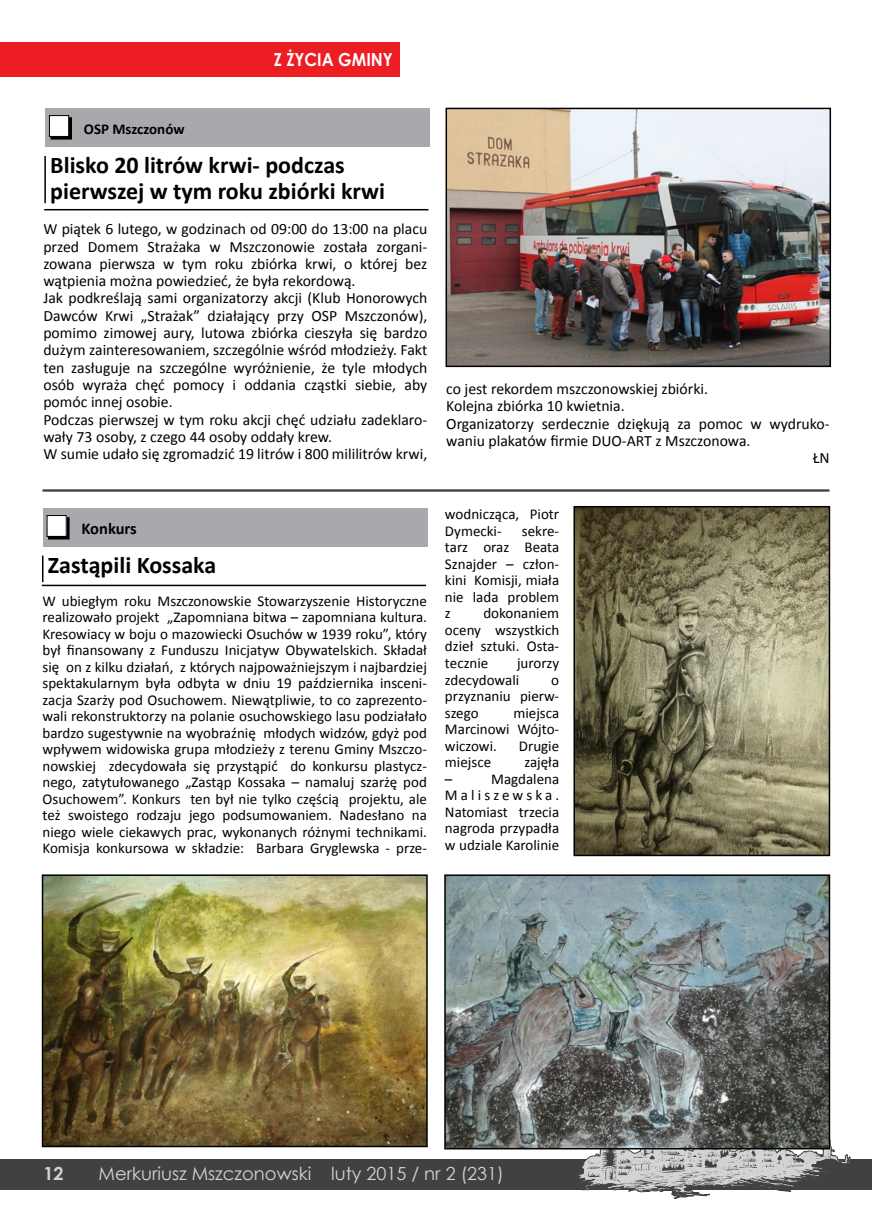
<style>
.page{position:relative;width:872px;height:1212px;background:#fff}
.page>*{position:absolute;margin:0;border:0;box-sizing:border-box;transform-origin:0 0}
.t1{font:700 24px/26.4px "Calibri";color:#000}
.t2{font:18px "Century Gothic";color:#d1d3d4}
.t3{font:700 18px "Century Gothic";color:#fff;scale:.9 1}
.t4{font:700 18px "Century Gothic";color:#d1d3d4}
.t5{font:700 16.5px "Calibri";letter-spacing:-.005em;color:#000}
.t6{font:15.75px/17.2px "Calibri";color:#000}
.t7{font:15px/16.5px "Calibri";color:#000;text-align:justify}
.t8{font:700 15px "Calibri";color:#000}
</style>
<div class="page">
<div style="left:0;top:1159px;width:872px;height:30px;background:#414042"></div>
<svg style="left:578px;top:1110px;width:272px;height:88px"></svg>
<hr style="left:43px;top:490px;width:786px;height:1px;background:#000">
<hr style="left:43px;top:491px;width:786px;height:1px;background:#000">
<img style="left:576px;top:509px;width:251px;height:344px">
<div style="left:573px;top:506px;width:257px;height:350px;border:2px solid #000"></div>
<img style="left:45px;top:877px;width:380px;height:267px">
<div style="left:42px;top:874px;width:386px;height:273px;border:2px solid #000"></div>
<img style="left:447px;top:877px;width:380px;height:269px">
<div style="left:444px;top:874px;width:386px;height:275px;border:2px solid #000"></div>
<div style="left:43px;top:508px;width:385px;height:39px;background:#a7a9ac"></div>
<div style="left:48px;top:517px;width:22px;height:22px;border:2px solid #000"></div>
<div style="left:47px;top:515px;width:19px;height:21px;background:#fffffe"></div>
<div style="left:47px;top:515px;width:20px;height:22px;border:1px solid #000"></div>
<svg style="left:42px;top:555px;width:1px;height:27px"></svg>
<hr style="left:42px;top:585px;width:384px;height:1px;background:#000">
<img style="left:448px;top:111px;width:380px;height:253px">
<div style="left:445px;top:108px;width:386px;height:259px;border:2px solid #000"></div>
<div style="left:45px;top:108px;width:385px;height:39px;background:#a7a9ac"></div>
<div style="left:50px;top:117px;width:22px;height:23px;border:2px solid #000"></div>
<div style="left:49px;top:116px;width:20px;height:20px;background:#fffffe"></div>
<div style="left:49px;top:115px;width:20px;height:22px;border:1px solid #000"></div>
<hr style="left:44px;top:156px;width:2px;height:47px;background:#000">
<hr style="left:44px;top:209px;width:384px;height:1px;background:#000">
<div style="left:0;top:43px;width:400px;height:34px;background:#ed1d24"></div>
<p class="t3" style="left:255px;top:46px;width:154px">WIEŚCI Z RATUSZA</p>
<p class="t3" style="left:274px;top:46px;width:134px">Z ŻYCIA GMINY</p>
<p class="t3" style="left:302px;top:46px;width:102px">W NUMERZE</p>
<p class="t8" style="left:84px;top:119px;width:102px">OSP Mszczonów</p>
<h1 class="t1" style="left:50px;top:152px;width:336px">Blisko 20 litrów krwi- podczas pierwszej w tym roku zbiórki krwi</h1>
<p class="t6" style="left:43px;top:220px;width:385px">W piątek 6 lutego, w godzinach od 09:00 do 13:00 na placu przed Domem Strażaka w Mszczonowie została zorgani&shy;zowana pierwsza w tym roku zbiórka krwi, o której bez wątpienia można powiedzieć, że była rekordową.<br>Jak podkreślają sami organizatorzy akcji (Klub Honorowych Dawców Krwi „Strażak” działający przy OSP Mszczonów), pomimo zimowej aury, lutowa zbiórka cieszyła się bardzo dużym zainteresowaniem, szczególnie wśród młodzieży. Fakt ten zasługuje na szczególne wyróżnienie, że tyle młodych osób wyraża chęć pomocy i oddania cząstki siebie, aby pomóc innej osobie.<br>Podczas pierwszej w tym roku akcji chęć udziału zadeklaro&shy;wały 73 osoby, z czego 44 osoby oddały krew.<br>W sumie udało się zgromadzić 19 litrów i 800 mililitrów krwi,</p>
<p class="t6" style="left:446px;top:380px;width:263px">co jest rekordem mszczonowskiej zbiórki.</p>
<p class="t6" style="left:446px;top:398px;width:180px">Kolejna zbiórka 10 kwietnia.</p>
<p class="t6" style="left:446px;top:415px;width:385px">Organizatorzy serdecznie dziękują za pomoc w wydruko-</p>
<p class="t6" style="left:446px;top:432px;width:306px">waniu plakatów firmie DUO-ART z Mszczonowa.</p>
<p class="t6" style="left:812px;top:449px;width:18px">ŁN</p>
<p class="t5" style="left:81px;top:518px;width:57px">Konkurs</p>
<h1 class="t1" style="left:48px;top:552px;width:170px">Zastąpili Kossaka</h1>
<p class="t7" style="left:43px;top:592px;width:386px">W ubiegłym roku Mszczonowskie Stowarzyszenie Historyczne realizowało projekt „Zapomniana bitwa – zapomniana kultura.<br>Kresowiacy w boju o mazowiecki Osuchów w 1939 roku”, który był finansowany z Funduszu Inicjatyw Obywatelskich. Składał się on z kilku działań, z których najpoważniejszym i najbardziej spektakularnym była odbyta w dniu 19 października insceni&shy;zacja Szarży pod Osuchowem. Niewątpliwie, to co zaprezento&shy;wali rekonstruktorzy na polanie osuchowskiego lasu podziałało bardzo sugestywnie na wyobraźnię młodych widzów, gdyż pod wpływem widowiska grupa młodzieży z terenu Gminy Mszczo&shy;nowskiej zdecydowała się przystąpić do konkursu plastycz&shy;nego, zatytułowanego „Zastąp Kossaka – namaluj szarżę pod Osuchowem”. Konkurs ten był nie tylko częścią projektu, ale też swoistego rodzaju jego podsumowaniem. Nadesłano na niego wiele ciekawych prac, wykonanych różnymi technikami.<br>Komisja konkursowa w składzie: Barbara Gryglewska - prze-</p>
<p class="t7" style="left:445px;top:506px;width:116px">wodnicząca, Piotr<br>Dymecki-</p>
<p class="t7" style="left:445px;top:523px;width:116px;text-indent:77px">sekre&shy;tarz oraz Beata Sznajder – człon&shy;kini Komisji, miała nie lada problem z</p>
<p class="t7" style="left:445px;top:605px;width:116px;text-indent:38px">dokonaniem oceny wszystkich dzieł sztuki. Osta&shy;tecznie</p>
<p class="t7" style="left:445px;top:655px;width:116px;text-indent:72px">jurorzy zdecydowali</p>
<p class="t7" style="left:445px;top:671px;width:116px;text-indent:106px">o przyznaniu pierw&shy;szego</p>
<p class="t7" style="left:445px;top:704px;width:116px;text-indent:68px">miejsca Marcinowi Wójto&shy;wiczowi.</p>
<p class="t7" style="left:519px;top:737px;width:42px">Drugie</p>
<p class="t7" style="left:445px;top:754px;width:48px">miejsce</p>
<p class="t7" style="left:524px;top:754px;width:36px">zajęła</p>
<p class="t7" style="left:445px;top:770px;width:9px">–</p>
<p class="t7" style="left:445px;top:770px;width:116px;text-indent:46px">Magdalena Maliszewska.<br>Natomiast trzecia nagroda przypadła w udziale Karolinie</p>
<p class="t4" style="left:43px;top:1159px;width:22px">12</p>
<p class="t2" style="left:98px;top:1161px;width:407px">Merkuriusz Mszczonowski luty 2015 / nr 2 (231)</p>
</div>
